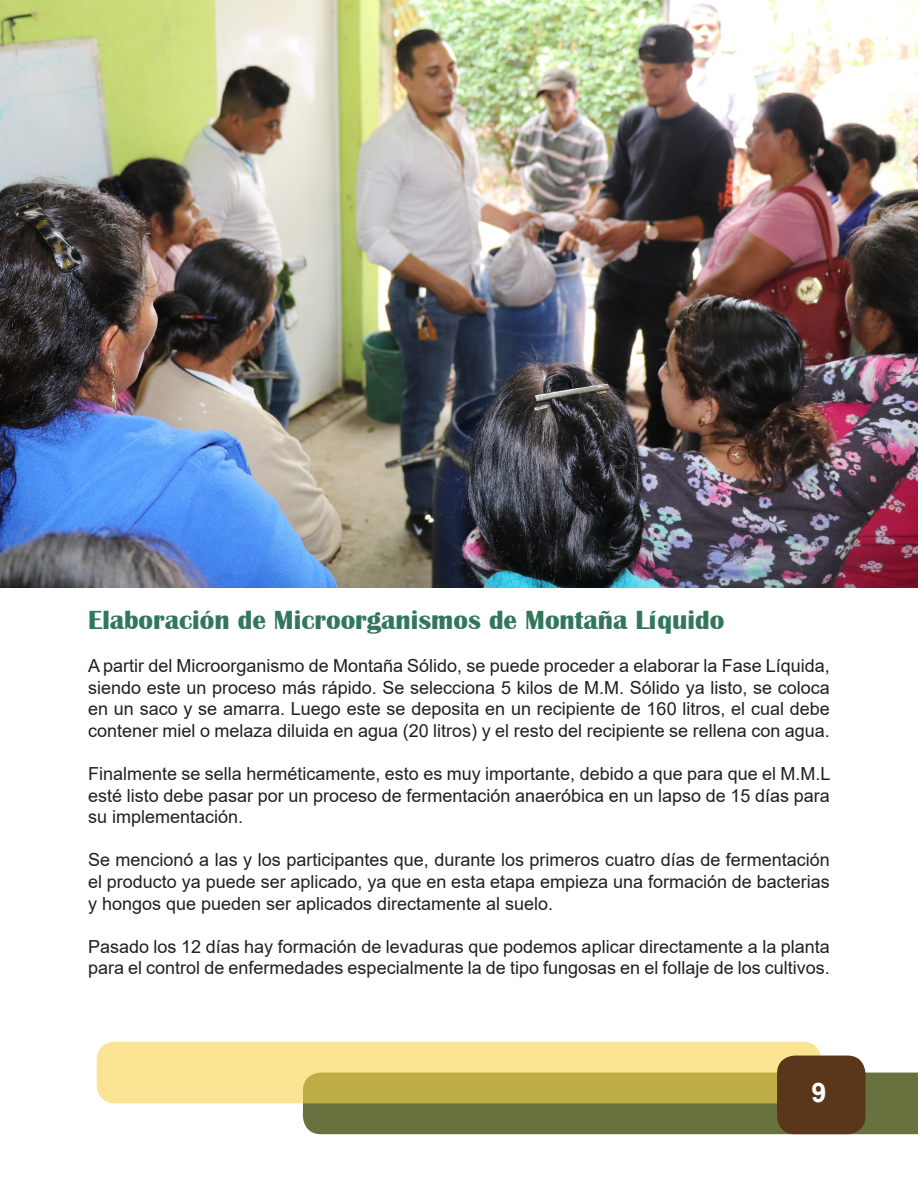
<style>
.page{position:relative;width:918px;height:1188px;background:#fff}
.page>*{position:absolute;margin:0;border:0;box-sizing:border-box;transform-origin:0 0}
.Subtitulo{font:700 27px "Britannic";color:#33775b}
.t1{font:700 27px "Arial";color:#fff}
.t2{font:18px/21.6px "Arial";color:#231f20;text-align:justify}
</style>
<div class="page">
<div style="left:303px;top:1073px;width:615px;height:61px;background:#68723f"></div>
<svg style="left:97px;top:1042px;width:724px;height:61px;background:#e5d078"></svg>
<div style="left:777px;top:1056px;width:88px;height:78px;background:#5a371b;border-radius:18px"></div>
<img style="left:0;top:0;width:918px;height:587px">
<p class="Subtitulo" style="left:88px;top:605px;width:638px">Elaboración de Microorganismos de Montaña Líquido</p>
<p class="t2" style="left:88px;top:655px;width:743px">A partir del Microorganismo de Montaña Sólido, se puede proceder a elaborar la Fase Líquida, siendo este un proceso más rápido. Se selecciona 5 kilos de M.M. Sólido ya listo, se coloca en un saco y se amarra. Luego este se deposita en un recipiente de 160 litros, el cual debe contener miel o melaza diluida en agua (20 litros) y el resto del recipiente se rellena con agua.</p>
<p class="t2" style="left:88px;top:763px;width:744px">Finalmente se sella herméticamente, esto es muy importante, debido a que para que el M.M.L esté listo debe pasar por un proceso de fermentación anaeróbica en un lapso de 15 días para su implementación.</p>
<p class="t2" style="left:88px;top:849px;width:743px">Se mencionó a las y los participantes que, durante los primeros cuatro días de fermentación el producto ya puede ser aplicado, ya que en esta etapa empieza una formación de bacterias y hongos que pueden ser aplicados directamente al suelo.</p>
<p class="t2" style="left:88px;top:936px;width:743px">Pasado los 12 días hay formación de levaduras que podemos aplicar directamente a la planta para el control de enfermedades especialmente la de tipo fungosas en el follaje de los cultivos.</p>
<h1 class="t1" style="left:811px;top:1073px;width:17px">9</h1>
</div>
